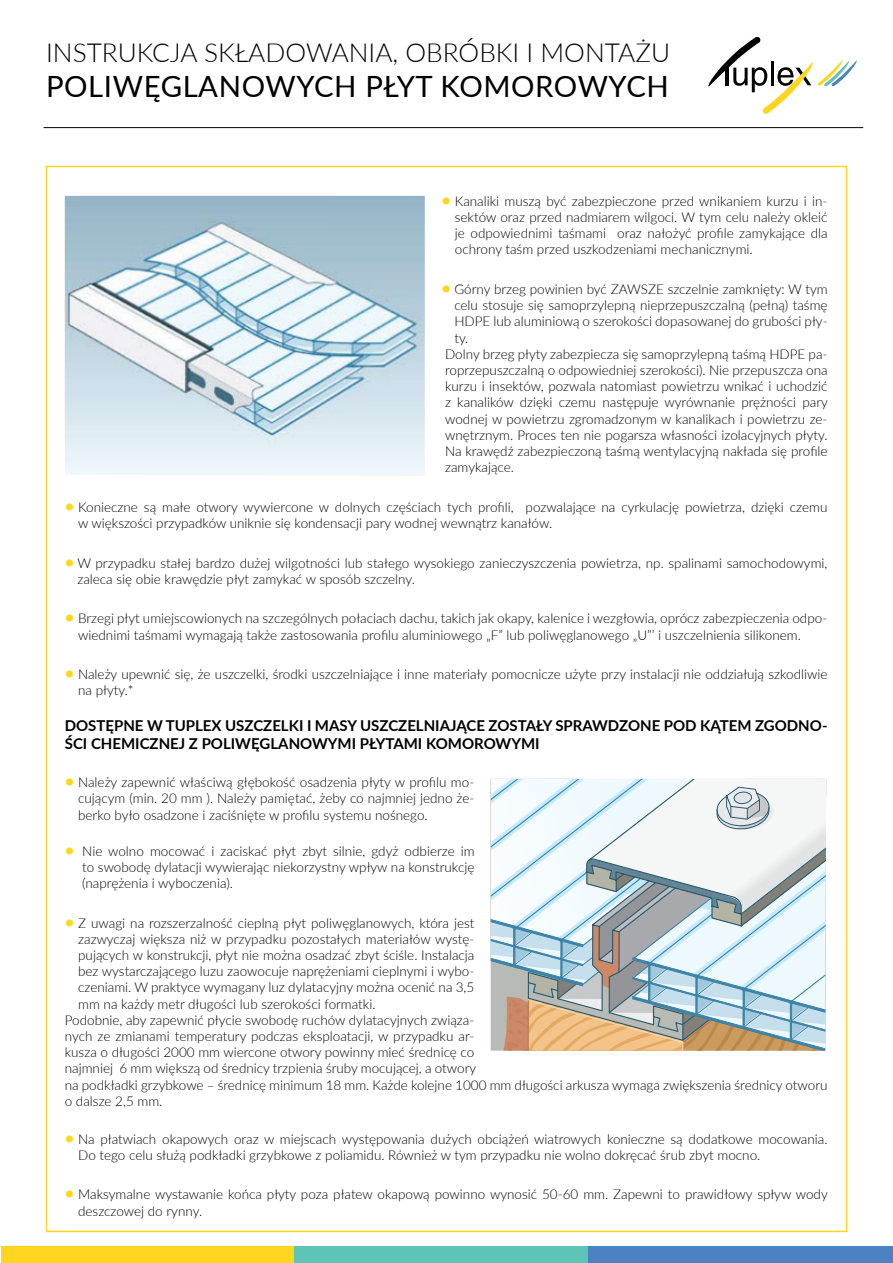
<style>
.page{position:relative;width:893px;height:1263px;background:#fff}
.page>*{position:absolute;margin:0;border:0;box-sizing:border-box;transform-origin:0 0}
.t1{font:29.25px "Lato";letter-spacing:.02em;color:#000}
.t2{font:300 26.25px "Lato";color:#000}
.t3{font:700 15px/18px "Lato";color:#000}
.t4{font:300 13.5px/16.2px "Lato";color:#000}
.s1{font-weight:700;font-size:16.5px;color:#ffd520}
</style>
<div class="page">
<hr style="left:44px;top:127px;width:819px;height:1px;background:#000">
<div style="left:1px;top:1246px;width:293px;height:17px;background:#ffd520"></div>
<div style="left:294px;top:1246px;width:294px;height:17px;background:#5dc4b8"></div>
<div style="left:588px;top:1246px;width:305px;height:17px;background:#4c82c3"></div>
<svg style="left:708px;top:36px;width:149px;height:78px"></svg>
<img style="left:65px;top:196px;width:360px;height:280px">
<svg style="left:491px;top:779px;width:335px;height:271px"></svg>
<h2 class="t2" style="left:46px;top:34px;width:625px">Instrukcja składowania, obróbki i montażu</h2>
<h1 class="t1" style="left:46px;top:65px;width:624px">POLIWĘGLANOWYCH PŁYT KOMOROWYCH</h1>
<p class="t4" style="left:455px;top:192px;width:374px;text-align:justify;text-indent:-13px"><span class="s1">•</span> Kanaliki muszą być zabezpieczone przed wnikaniem kurzu i in&shy;sektów oraz przed nadmiarem wilgoci. W tym celu należy okleić je odpowiednimi taśmami oraz nałożyć profile zamykające dla ochrony taśm przed uszkodzeniami mechanicznymi.</p>
<p class="t4" style="left:441px;top:280px;width:188px"><span class="s1">•</span> Górny brzeg powinien być ZAWS</p>
<p class="t4" style="left:648px;top:280px;width:181px">ZE szczelnie zamknięty: W tym</p>
<p class="t4" style="left:454px;top:297px;width:375px">celu stosuje się samoprzylepną nieprzepuszczalną (pełną) taśmę</p>
<p class="t4" style="left:454px;top:313px;width:375px">HD PE lub aluminiową o szerokości dopasowanej do grubości pły-</p>
<p class="t4" style="left:454px;top:329px;width:16px">ty.</p>
<p class="t4" style="left:445px;top:345px;width:384px">Dolny brzeg płyty zabezpiecza się samoprzylepną taśmą HD PE pa-</p>
<p class="t4" style="left:445px;top:361px;width:384px">roprzepuszczalną o odpowiedniej szerokości). N ie przepuszcza ona</p>
<p class="t4" style="left:445px;top:378px;width:384px">kurzu i insektów, pozwala natomiast powietrzu wnikać i uchodzić</p>
<p class="t4" style="left:445px;top:394px;width:384px">z kanalików dzięki czemu następuje wyrównanie prężności pary</p>
<p class="t4" style="left:445px;top:410px;width:384px">wodnej w powietrzu zgromadzonym w kanalikach i powietrzu ze-</p>
<p class="t4" style="left:445px;top:426px;width:384px">wnętrznym. Proces ten nie pogarsza własności izolacyjnych płyty.</p>
<p class="t4" style="left:445px;top:442px;width:384px">Na krawędź zabezpieczoną taśmą wentylacyjną nakłada się profile</p>
<p class="t4" style="left:445px;top:459px;width:70px">zamykające.</p>
<p class="t4" style="left:78px;top:498px;width:751px;text-indent:-13px"><span class="s1">•</span> Konieczne są małe otwory wywiercone w dolnych częściach tych profili, pozwalające na cyrkulację powietrza, dzięki czemu w większości przypadków uniknie się kondensacji pary wodnej wewnątrz kanałów.</p>
<p class="t4" style="left:77px;top:554px;width:752px;text-indent:-13px"><span class="s1">•</span> W przypadku stałej bardzo dużej wilgotności lub stałego wysokiego zanieczyszczenia powietrza, np. spalinami samochodowymi, zaleca się obie krawędzie płyt zamykać w sposób szczelny.</p>
<p class="t4" style="left:78px;top:610px;width:751px;text-indent:-13px"><span class="s1">•</span> Brzegi płyt umiejscowionych na szczególnych połaciach dachu, takich jak okapy, kalenice i wezgłowia, oprócz zabezpieczenia odpo&shy;wiednimi taśmami wymagają także zastosowania profilu aluminiowego „F” lub poliwęglanowego „U ”’ i uszczelnienia silikonem.</p>
<p class="t4" style="left:78px;top:666px;width:751px;text-indent:-13px"><span class="s1">•</span> Należy upewnić się, że uszczelki, środki uszczelniające i inne materiały pomocnicze użyte przy instalacji nie oddziałują szkodliwie na płyty.*</p>
<p class="t3" style="left:65px;top:716px;width:764px">DOSTĘPNE W TUPLEX USZCZELKI I MASY USZCZELNIAJĄCE ZOSTAŁY SPRAWDZONE POD KĄTEM ZGODNO-<br>ŚCI CHEMICZNEJ Z POLIWĘGLANOWYMI PŁYTAMI KOMOROWYMI</p>
<p class="t4" style="left:78px;top:774px;width:398px;text-align:justify;text-indent:-13px"><span class="s1">•</span> Należy zapewnić właściwą głębokość osadzenia płyty w profilu mo&shy;cującym (min. 20 mm ). Należy pamiętać, żeby co najmniej jedno że&shy;berko było osadzone i zaciśnięte w profilu systemu nośnego.</p>
<p class="t4" style="left:82px;top:842px;width:394px;text-align:justify;text-indent:-17px"><span class="s1">•</span> N ie wolno mocować i zaciskać płyt zbyt silnie, gdyż odbierze im to swobodę dylatacji wywierając niekorzystny wpływ na konstrukcję (naprężenia i wyboczenia).</p>
<p class="t4" style="left:65px;top:914px;width:411px"><span class="s1">•</span> Z uwagi na rozszerzalność cieplną płyt poliwęglanowych, która jest</p>
<p class="t4" style="left:78px;top:930px;width:398px">zazwyczaj większa niż w przypadku pozostałych materiałów wystę-</p>
<p class="t4" style="left:78px;top:946px;width:398px">pujących w konstrukcji, płyt nie można osadzać zbyt ściśle. Instalacja</p>
<p class="t4" style="left:78px;top:963px;width:398px">bez wystarczającego luzu zaowocuje naprężeniami cieplnymi i wybo-</p>
<p class="t4" style="left:78px;top:979px;width:398px">czeniami. W praktyce wymagany luz dylatacyjny można ocenić na 3,5</p>
<p class="t4" style="left:78px;top:995px;width:299px">mm na każdy metr długości lub szerokości formatki.</p>
<p class="t4" style="left:65px;top:1011px;width:411px">Podobnie, aby zapewnić płycie swobodę ruchów dylatacyjnych związa-</p>
<p class="t4" style="left:65px;top:1027px;width:411px">nych ze zmianami temperatury podczas eksploatacji, w przypadku ar-</p>
<p class="t4" style="left:65px;top:1044px;width:411px">kusza o długości 2000 mm wiercone otwory powinny mieć średnicę co</p>
<p class="t4" style="left:65px;top:1060px;width:413px">najmniej 6 mm większą od średnicy trzpienia śruby mocującej, a otwory</p>
<p class="t4" style="left:65px;top:1076px;width:764px">na podkładki grzybkowe – średnicę minimum 18 mm. Każde kolejne 1000 mm długości arkusza wymaga zwiększenia średnicy otworu</p>
<p class="t4" style="left:65px;top:1092px;width:99px">o dalsze 2,5 mm.</p>
<p class="t4" style="left:78px;top:1130px;width:751px;text-indent:-13px"><span class="s1">•</span> Na płatwiach okapowych oraz w miejscach występowania dużych obciążeń wiatrowych konieczne są dodatkowe mocowania.<br>Do tego celu służą podkładki grzybkowe z poliamidu. Również w tym przypadku nie wolno dokręcać śrub zbyt mocno.</p>
<p class="t4" style="left:78px;top:1186px;width:751px;text-indent:-13px"><span class="s1">•</span> Maksymalne wystawanie końca płyty poza płatew okapową powinno wynosić 50-60 mm. Zapewni to prawidłowy spływ wody deszczowej do rynny.</p>
</div>
